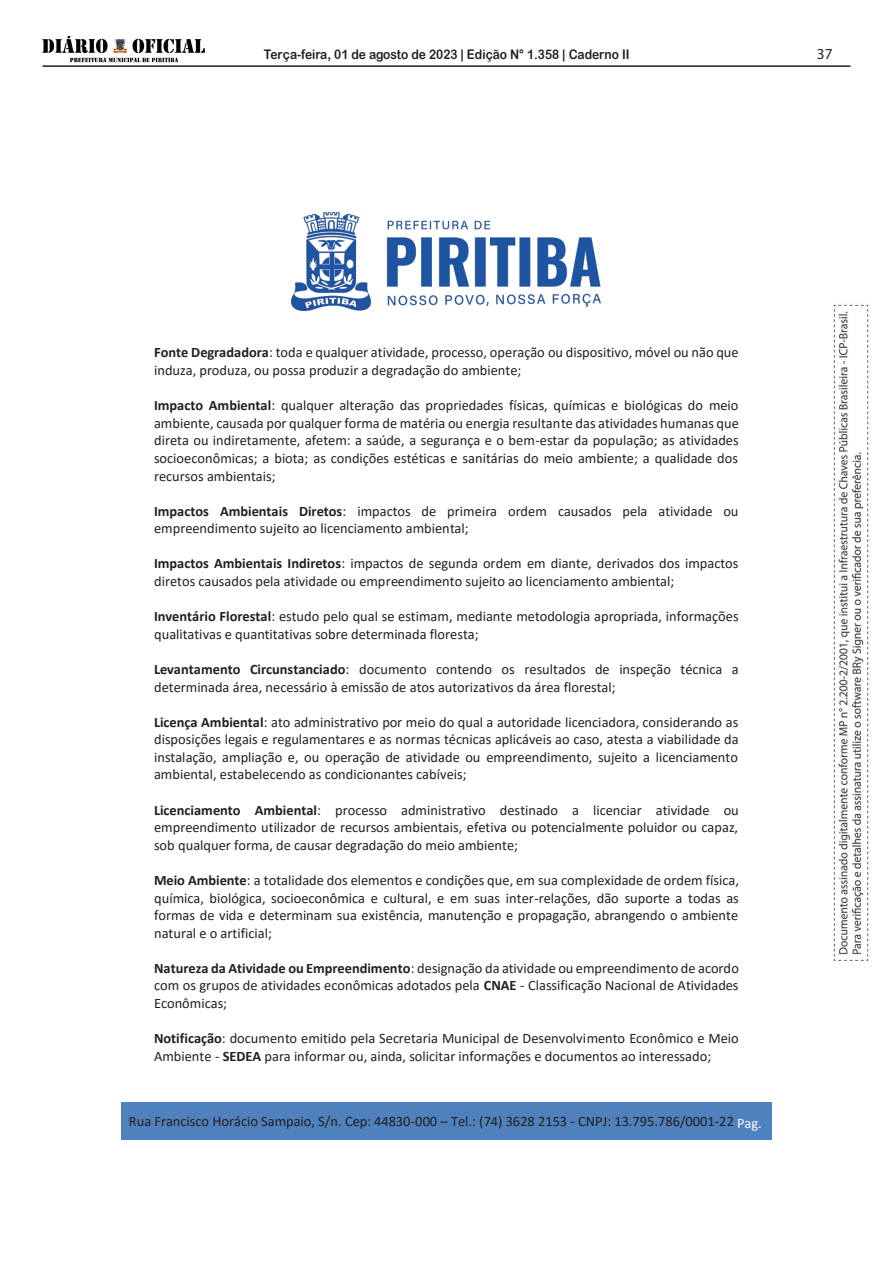
<style>
.page{position:relative;width:893px;height:1263px;background:#fff}
.page>*{position:absolute;margin:0;border:0;box-sizing:border-box;transform-origin:0 0}
.t1{font:15.3px "Myriad Pro";color:#231f20}
.t2{font:14.4px/17.5px "Calibri";color:#231f20}
.t3{font:13.2px "Arial Rounded MT Bold";color:#231f20;scale:.91 1}
.s1{font-weight:700}
.s2{color:#fff}
</style>
<div class="page">
<hr style="left:43px;top:65px;width:807px;height:2px;background:#231f20">
<img style="left:833px;top:304px;width:36px;height:656px">
<img style="left:43px;top:37px;width:162px;height:26px">
<div style="left:122px;top:1102px;width:650px;height:38px;background:#4f81bd"></div>
<img style="left:292px;top:213px;width:309px;height:97px">
<p class="t3" style="left:264px;top:46px;width:403px">Terça-feira, 01 de agosto de 2023 | Edição N° 1.358 | Caderno II</p>
<p class="t1" style="left:817px;top:44px;width:17px">37</p>
<p class="t2" style="left:154px;top:343px;width:586px"><span class="s1">Fonte Degradadora</span>: toda e qualquer atividade, processo, operação ou dispositivo, móvel ou não que induza, produza, ou possa produzir a degradação do ambiente;</p>
<p class="t2" style="left:154px;top:396px;width:586px;text-align:justify"><span class="s1">Impacto Ambiental</span>: qualquer alteração das propriedades físicas, químicas e biológicas do meio ambiente, causada por qualquer forma de matéria ou energia resultante das atividades humanas que direta ou indiretamente, afetem: a saúde, a segurança e o bem-estar da população; as atividades socioeconômicas; a biota; as condições estéticas e sanitárias do meio ambiente; a qualidade dos recursos ambientais;</p>
<p class="t2" style="left:154px;top:502px;width:586px"><span class="s1">Impactos Ambientais Diretos</span>: impactos de primeira ordem causados pela atividade ou empreendimento sujeito ao licenciamento ambiental;</p>
<p class="t2" style="left:154px;top:554px;width:586px"><span class="s1">Impactos Ambientais Indiretos</span>: impactos de segunda ordem em diante, derivados dos impactos diretos causados pela atividade ou empreendimento sujeito ao licenciamento ambiental;</p>
<p class="t2" style="left:154px;top:607px;width:586px"><span class="s1">Inventário Florestal</span>: estudo pelo qual se estimam, mediante metodologia apropriada, informações qualitativas e quantitativas sobre determinada floresta;</p>
<p class="t2" style="left:154px;top:660px;width:586px"><span class="s1">Levantamento Circunstanciado</span>: documento contendo os resultados de inspeção técnica a determinada área, necessário à emissão de atos autorizativos da área florestal;</p>
<p class="t2" style="left:154px;top:713px;width:586px;text-align:justify"><span class="s1">Licença Ambiental</span>: ato administrativo por meio do qual a autoridade licenciadora, considerando as disposições legais e regulamentares e as normas técnicas aplicáveis ao caso, atesta a viabilidade da instalação, ampliação e, ou operação de atividade ou empreendimento, sujeito a licenciamento ambiental, estabelecendo as condicionantes cabíveis;</p>
<p class="t2" style="left:154px;top:801px;width:586px;text-align:justify"><span class="s1">Licenciamento Ambiental</span>: processo administrativo destinado a licenciar atividade ou empreendimento utilizador de recursos ambientais, efetiva ou potencialmente poluidor ou capaz, sob qualquer forma, de causar degradação do meio ambiente;</p>
<p class="t2" style="left:154px;top:871px;width:586px;text-align:justify"><span class="s1">Meio Ambiente</span>: a totalidade dos elementos e condições que, em sua complexidade de ordem física, química, biológica, socioeconômica e cultural, e em suas inter-relações, dão suporte a todas as formas de vida e determinam sua existência, manutenção e propagação, abrangendo o ambiente natural e o artificial;</p>
<p class="t2" style="left:154px;top:959px;width:586px;text-align:justify"><span class="s1">Natureza da Atividade ou Empreendimento</span>: designação da atividade ou empreendimento de acordo com os grupos de atividades econômicas adotados pela <span class="s1">CNAE</span> - Classificação Nacional de Atividades Econômicas;</p>
<p class="t2" style="left:154px;top:1029px;width:586px"><span class="s1">Notificação</span>: documento emitido pela Secretaria Municipal de Desenvolvimento Econômico e Meio<br>Ambiente - <span class="s1">SEDEA</span> para informar ou, ainda, solicitar informações e documentos ao interessado;</p>
<p class="t2" style="left:129px;top:1112px;width:634px">Rua Francisco Horácio Sampaio, S/n. Cep: 44830-000 – Tel.: (74) 3628 2153 - CNPJ: 13.795.786/0001-22 <span class="s2">Pag.</span></p>
</div>
